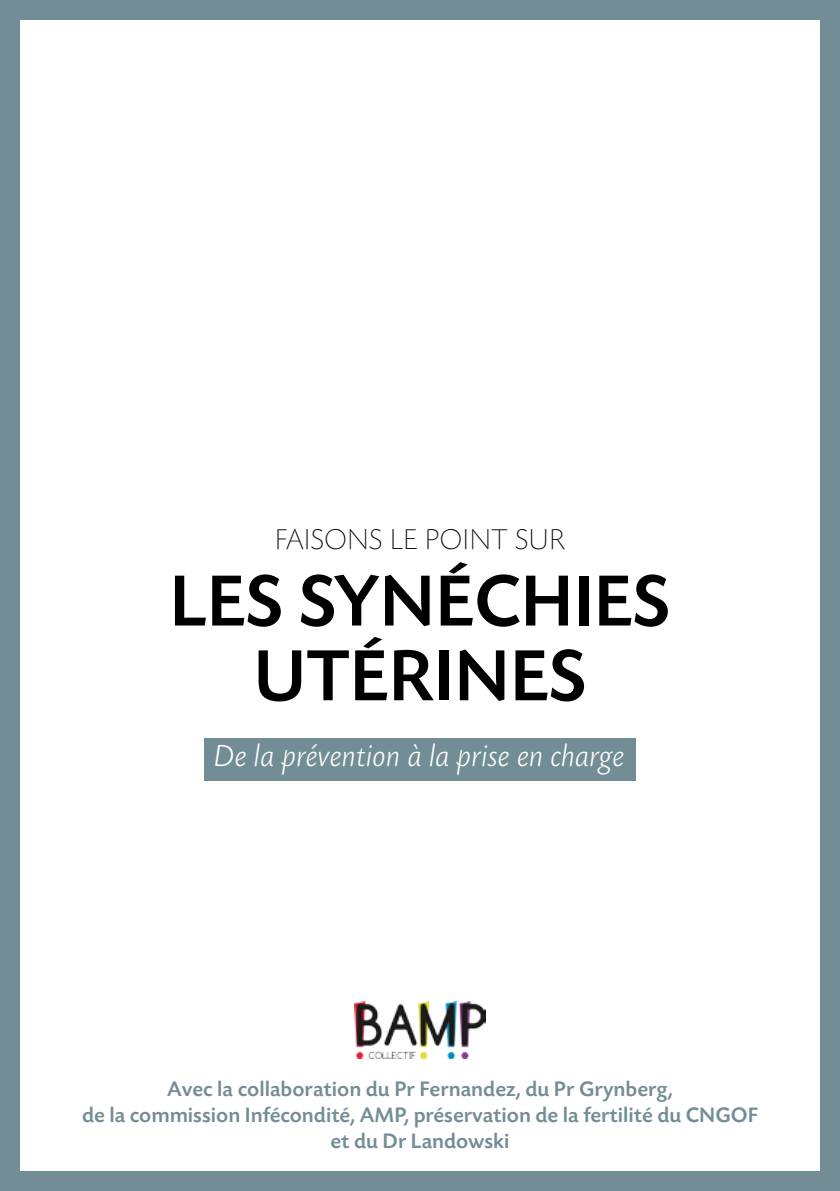
<style>
.page{position:relative;width:840px;height:1191px;background:#fff}
.page>*{position:absolute;margin:0;border:0;box-sizing:border-box;transform-origin:0 0}
.t1{font:500 76px/74.8px "Today SB";color:#000;text-align:center}
.t2{font:italic 300 32px "Today SB";color:#fff}
.t3{font:300 expanded 30px "Today SB";color:#000}
.t4{font:500 22px/26px "Today SB";color:#728d95;text-align:center}
</style>
<div class="page">
<div style="left:0;top:0;width:839px;height:1191px;border:20px solid #728d95"></div>
<img style="left:354px;top:1001px;width:131px;height:57px">
<div style="left:204px;top:738px;width:431px;height:42px;background:#728d95"></div>
<h3 class="t3" style="left:275px;top:523px;width:291px">FAISONS LE POINT SUR</h3>
<h1 class="t1" style="left:169px;top:566px;width:502px">LES SYNÉCHIES<br>UTÉRINES</h1>
<h2 class="t2" style="left:214px;top:739px;width:412px">De la prévention à la prise en charge</h2>
<p class="t4" style="left:82px;top:1076px;width:676px">Avec la collaboration du Pr Fernandez, du Pr Grynberg,<br>de la commission Infécondité, AMP, préservation de la fertilité du CNGOF et du Dr Landowski</p>
</div>
